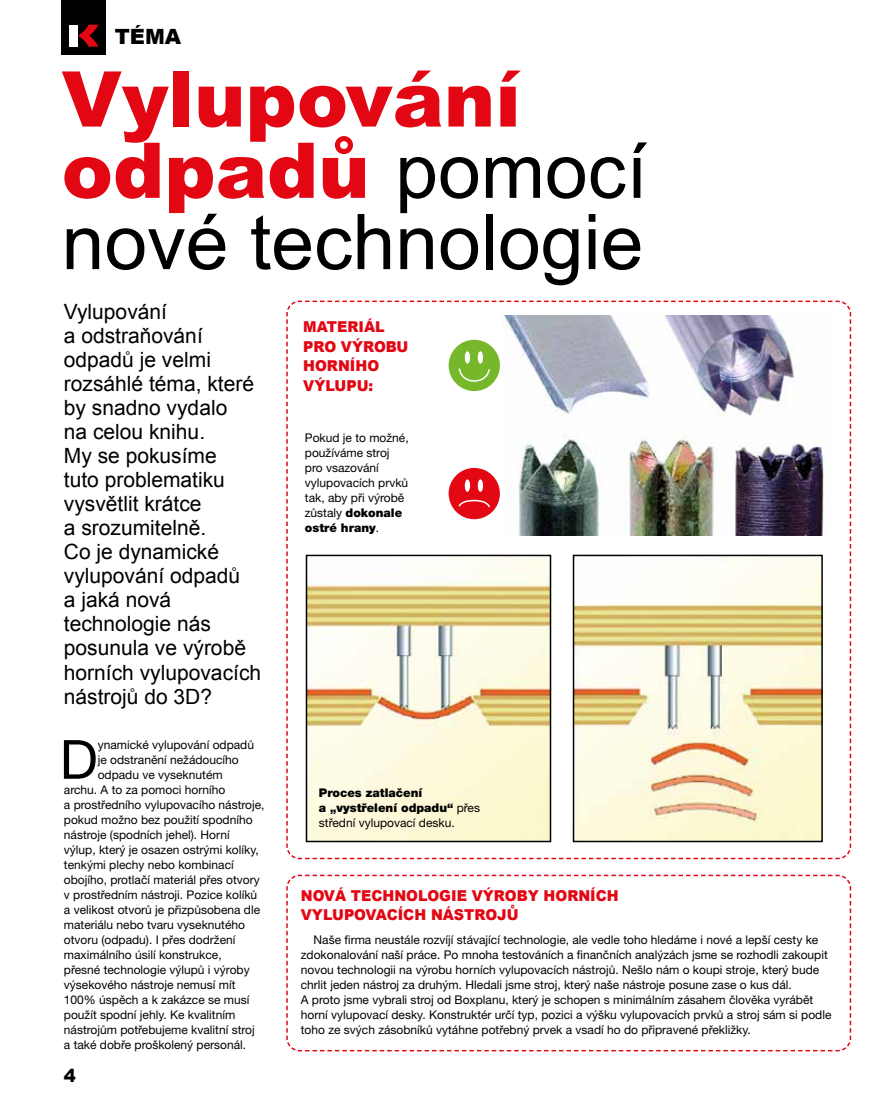
<style>
.page{position:relative;width:893px;height:1106px;background:#fff}
.page>*{position:absolute;margin:0;border:0;box-sizing:border-box;transform-origin:0 0}
.t1{font:76.95px/71.2px "Arial";color:#000}
.t2{font:54px "Helvetica Neue OT";color:#000}
.t3{font:21px/24px "Arial";color:#000}
.t4{font:900 21px "Arial";color:#000}
.t5{font:900 18px "Arial";color:#000}
.t6{font:900 15px/19.5px "Arial";color:#e30613;scale:.95 1}
.t7{font:12px/15px "Helvetica Neue OT";color:#000}
.t8{font:900 12px/15px "Helvetica Neue OT";color:#000}
.s1{font-weight:900;color:#e30613}
.s2{font-weight:900}
.s3{font-weight:400}
</style>
<div class="page">
<svg style="left:286px;top:300px;width:566px;height:560px"></svg>
<div style="left:61px;top:0;width:44px;height:54px;background:#000"></div>
<svg style="left:88px;top:24px;width:11px;height:23px"></svg>
<div style="left:69px;top:25px;width:9px;height:22px;background:#fff"></div>
<svg style="left:78px;top:25px;width:20px;height:22px"></svg>
<img style="left:503px;top:315px;width:330px;height:220px">
<img style="left:576px;top:557px;width:244px;height:282px">
<div style="left:573px;top:554px;width:250px;height:288px;border:2px solid #000"></div>
<img style="left:309px;top:557px;width:239px;height:282px">
<div style="left:306px;top:554px;width:245px;height:288px;border:2px solid #000"></div>
<svg style="left:286px;top:874px;width:566px;height:178px"></svg>
<div style="left:449px;top:468px;width:51px;height:51px;background:#e30613;border-radius:50%"></div>
<svg style="left:458px;top:499px;width:32px;height:9px"></svg>
<div style="left:465px;top:479px;width:5px;height:13px;background:#fff;border-radius:50%"></div>
<div style="left:449px;top:340px;width:51px;height:51px;background:#76b82a;border-radius:50%"></div>
<svg style="left:458px;top:368px;width:32px;height:14px"></svg>
<div style="left:465px;top:351px;width:5px;height:13px;background:#fff;border-radius:50%"></div>
<div style="left:478px;top:351px;width:5px;height:13px;background:#fff;border-radius:50%"></div>
<div style="left:478px;top:479px;width:5px;height:13px;background:#fff;border-radius:50%"></div>
<h3 class="t4" style="left:115px;top:21px;width:68px">TÉMA</h3>
<h1 class="t1" style="left:62px;top:65px;width:587px"><span class="s1">Vylupování odpadů</span> pomocí nové technologie</h1>
<p class="t3" style="left:64px;top:300px;width:199px">Vylupování<br>a odstraňování odpadů je velmi rozsáhlé téma, které by snadno vydalo<br>na celou knihu.<br>My se pokusíme<br>tuto problematiku vysvětlit krátce<br>a srozumitelně.<br>Co je dynamické vylupování odpadů<br>a jaká nová technologie nás posunula ve výrobě horních vylupovacích nástrojů do 3D?</p>
<h2 class="t2" style="left:60px;top:729px;width:40px">D</h2>
<p class="t7" style="left:98px;top:737px;width:158px">ynamické vylupování odpadů</p>
<p class="t6" style="left:303px;top:316px;width:112px">MATERIÁL<br>PRO VÝROBU<br>HORNÍHO<br>VÝLUPU:</p>
<p class="t7" style="left:305px;top:430px;width:105px">Pokud je to možné, používáme stroj pro vsazování vylupovacích prvků tak, aby při výrobě zůstaly <span class="s2">dokonale ostré hrany</span>.</p>
<p class="t7" style="left:98px;top:752px;width:143px">je odstranění nežádoucího</p>
<p class="t7" style="left:98px;top:767px;width:126px">odpadu ve vyseknutém</p>
<p class="t7" style="left:64px;top:782px;width:163px">archu. A to za pomoci horního</p>
<p class="t7" style="left:64px;top:797px;width:202px">a prostředního vylupovacího nástroje,</p>
<p class="t7" style="left:64px;top:812px;width:190px">pokud možno bez použití spodního</p>
<p class="t7" style="left:64px;top:827px;width:167px">nástroje (spodních jehel). Horní</p>
<p class="t7" style="left:64px;top:842px;width:196px">výlup, který je osazen ostrými kolíky,</p>
<p class="t7" style="left:64px;top:857px;width:171px">tenkými plechy nebo kombinací</p>
<p class="t7" style="left:64px;top:872px;width:197px">obojího, protlačí materiál přes otvory</p>
<p class="t7" style="left:64px;top:887px;width:195px">v prostředním nástroji. Pozice kolíků</p>
<p class="t7" style="left:64px;top:902px;width:198px">a velikost otvorů je přizpůsobena dle</p>
<p class="t7" style="left:64px;top:917px;width:183px">materiálu nebo tvaru vyseknutého</p>
<p class="t7" style="left:64px;top:932px;width:173px">otvoru (odpadu). I přes dodržení</p>
<p class="t7" style="left:64px;top:947px;width:159px">maximálního úsilí konstrukce,</p>
<p class="t7" style="left:64px;top:962px;width:187px">přesné technologie výlupů i výroby</p>
<p class="t7" style="left:64px;top:977px;width:173px">výsekového nástroje nemusí mít</p>
<p class="t7" style="left:64px;top:992px;width:187px">100% úspěch a k zakázce se musí</p>
<p class="t7" style="left:64px;top:1007px;width:173px">použít spodní jehly. Ke kvalitním</p>
<p class="t7" style="left:64px;top:1022px;width:192px">nástrojům potřebujeme kvalitní stroj</p>
<p class="t7" style="left:64px;top:1037px;width:184px">a také dobře proškolený personál.</p>
<p class="t8" style="left:319px;top:785px;width:163px">Proces zatlačení<br>a „vystřelení odpadu“ <span class="s3">přes střední vylupovací desku.</span></p>
<p class="t6" style="left:301px;top:885px;width:336px">NOVÁ TECHNOLOGIE VÝROBY HORNÍCH<br>VYLUPOVACÍCH NÁSTROJŮ</p>
<p class="t7" style="left:301px;top:932px;width:532px;text-indent:13px">Naše firma neustále rozvíjí stávající technologie, ale vedle toho hledáme i nové a lepší cesty ke zdokonalování naší práce. Po mnoha testováních a finančních analýzách jsme se rozhodli zakoupit novou technologii na výrobu horních vylupovacích nástrojů. Nešlo nám o koupi stroje, který bude chrlit jeden nástroj za druhým. Hledali jsme stroj, který naše nástroje posune zase o kus dál.<br>A proto jsme vybrali stroj od Boxplanu, který je schopen s minimálním zásahem člověka vyrábět horní vylupovací desky. Konstruktér určí typ, pozici a výšku vylupovacích prvků a stroj sám si podle toho ze svých zásobníků vytáhne potřebný prvek a vsadí ho do připravené překližky.</p>
<h3 class="t5" style="left:64px;top:1062px;width:14px">4</h3>
</div>
